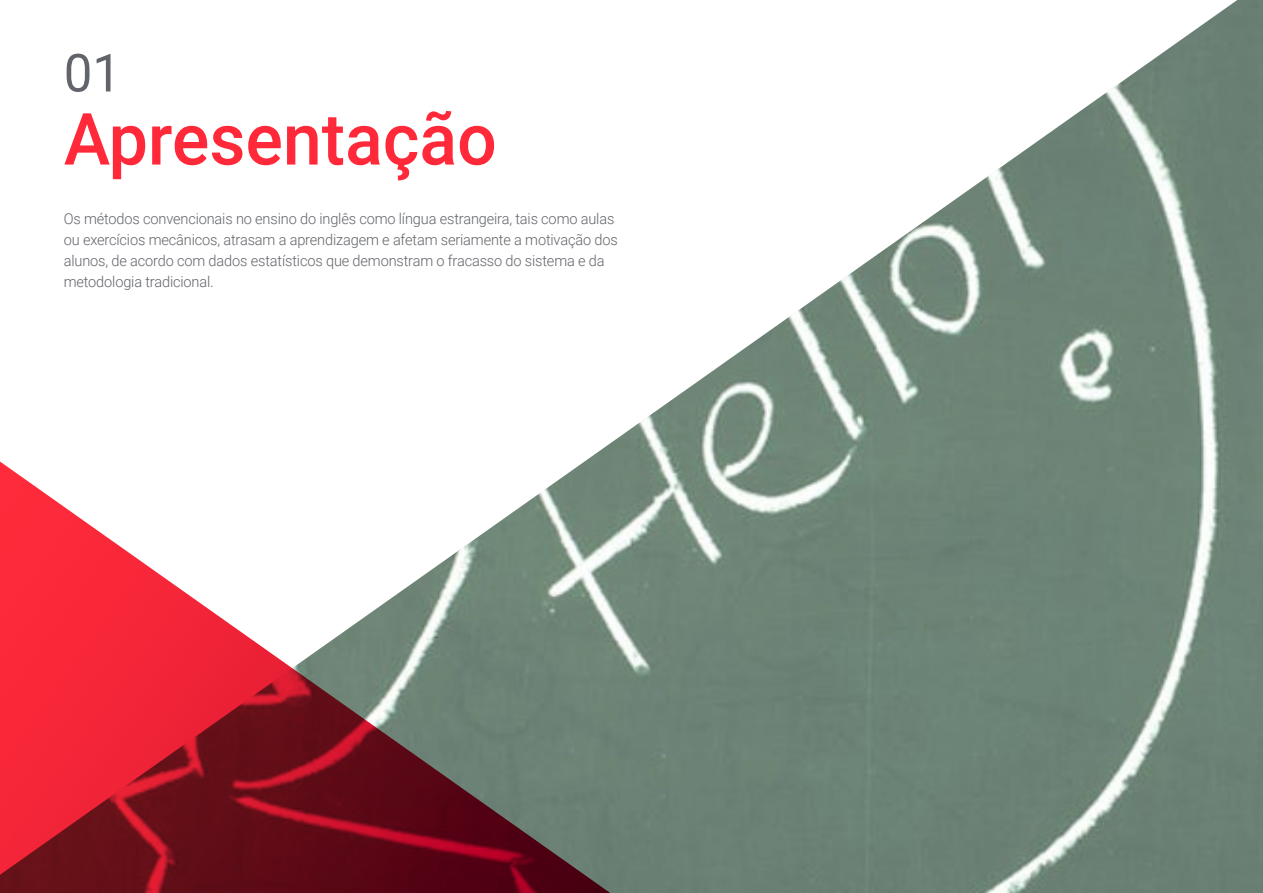
<style>
.page{position:relative;width:1263px;height:893px;background:#fff}
.page>*{position:absolute;margin:0;border:0;box-sizing:border-box;transform-origin:0 0}
.t1{font:500 72px "Roboto";color:#ff293a}
.t2{font:52.5px "Roboto";color:#61646a}
.t3{font:300 15px/21px "Roboto";letter-spacing:-.01em;color:#61646a}
</style>
<div class="page">
<img style="left:606px;top:0;width:657px;height:893px">
<svg style="left:0;top:446px;width:640px;height:447px"></svg>
<h2 class="t2" style="left:64px;top:36px;width:59px">01</h2>
<h1 class="t1" style="left:64px;top:89px;width:435px">Apresentação</h1>
<p class="t3" style="left:64px;top:207px;width:555px">Os métodos convencionais no ensino do inglês como língua estrangeira, tais como aulas ou exercícios mecânicos, atrasam a aprendizagem e afetam seriamente a motivação dos alunos, de acordo com dados estatísticos que demonstram o fracasso do sistema e da metodologia tradicional.</p>
</div>
